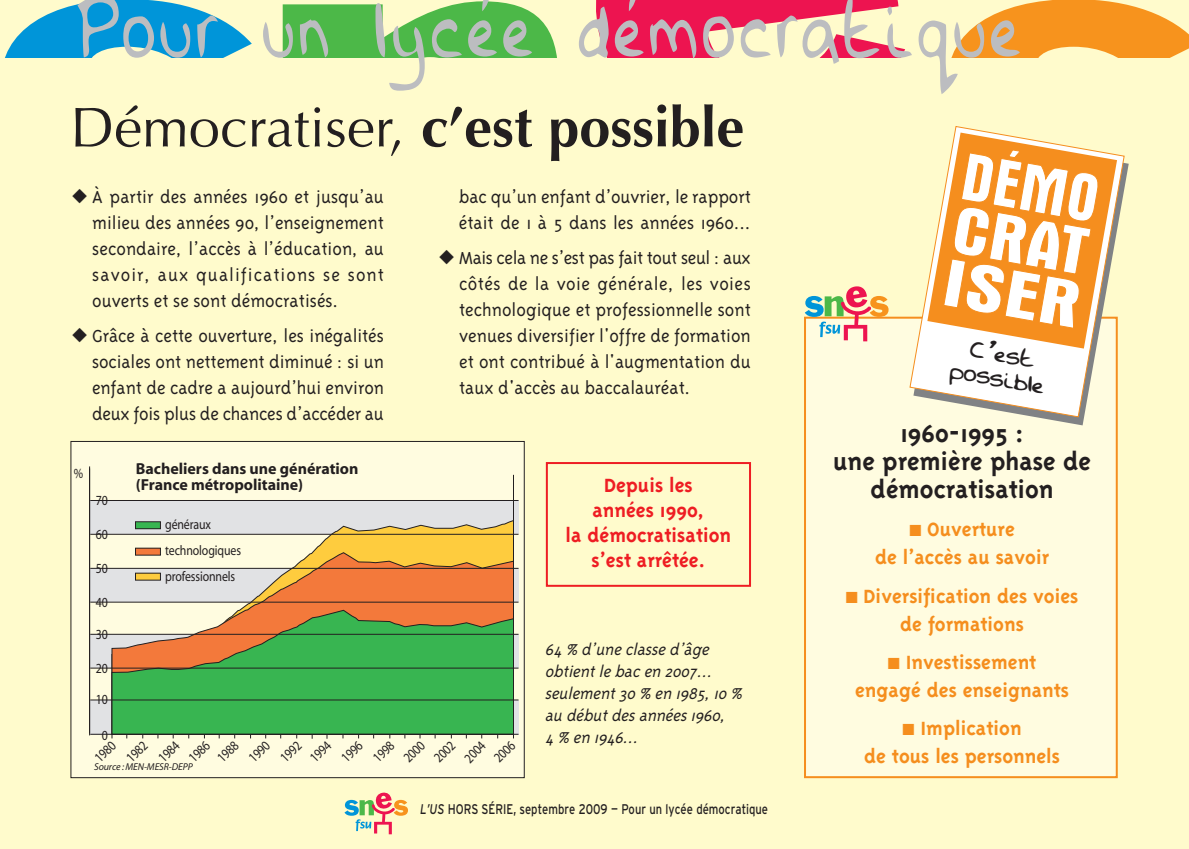
<style>
.page{position:relative;width:1189px;height:849px;background:#fff}
.page>*{position:absolute;margin:0;border:0;box-sizing:border-box;transform-origin:0 0}
.t1{font:92px "Daves Hand";letter-spacing:.085em;color:#bcbdc0;scale:.7 1}
.t2{font:700 condensed 69px/53.8px "Aurora BT";color:#fff;text-align:justify}
.t3{font:56px "Optima";color:#231f20}
.t4{font:700 28px/28px "Triplex";color:#231f20;text-align:center}
.t5{font:26px/24px "Daves Hand";color:#231f20;text-align:center}
.t6{font:700 22px/28px "Triplex";color:#f58e1e;text-align:center}
.t7{font:700 22px/25px "Triplex";color:#ee1d23;text-align:center}
.t8{font:300 20px/26px "Triplex";color:#231f20;text-align:justify}
.t9{font:italic 300 18px/22px "Triplex";color:#231f20}
.t10{font:700 16px/16px "Myriad";color:#231f20}
.t11{font:14px/25.6px "Myriad";letter-spacing:-.01em;color:#231f20;scale:.85 1}
.t12{font:14px "Interstate";color:#231f20;scale:.8 1}
.t13{font:italic 10px "Myriad";letter-spacing:-.01em;color:#231f20}
.s1{font-weight:700}
.s2{font-style:italic}
</style>
<div class="page">
<div style="left:0;top:0;width:1188px;height:849px;background:#fffbcc"></div>
<svg style="left:5px;top:0;width:247px;height:58px"></svg>
<svg style="left:283px;top:1px;width:274px;height:57px"></svg>
<svg style="left:951px;top:0;width:237px;height:58px"></svg>
<svg style="left:596px;top:0;width:308px;height:58px"></svg>
<div style="left:804px;top:318px;width:312px;height:459px;background:#fffce0"></div>
<div style="left:803px;top:317px;width:314px;height:461px;border:2px solid #f58e1e"></div>
<div style="left:71px;top:441px;width:453px;height:336px;background:#fffce0"></div>
<div style="left:90px;top:700px;width:428px;height:34px;background:#e1e2e4"></div>
<div style="left:90px;top:634px;width:428px;height:34px;background:#e1e2e4"></div>
<div style="left:90px;top:568px;width:428px;height:34px;background:#e1e2e4"></div>
<div style="left:90px;top:500px;width:428px;height:34px;background:#e1e2e4"></div>
<hr style="left:513px;top:475px;width:1px;height:263px;background:#231f20">
<svg style="left:111px;top:520px;width:402px;height:31px"></svg>
<svg style="left:111px;top:551px;width:402px;height:58px"></svg>
<svg style="left:111px;top:609px;width:402px;height:125px;background:#63ab56"></svg>
<hr style="left:90px;top:699px;width:428px;height:1px;background:#231f20">
<hr style="left:90px;top:734px;width:428px;height:1px;background:#231f20">
<hr style="left:90px;top:634px;width:428px;height:1px;background:#231f20">
<hr style="left:90px;top:667px;width:428px;height:1px;background:#231f20">
<hr style="left:90px;top:568px;width:428px;height:1px;background:#231f20">
<hr style="left:90px;top:602px;width:428px;height:1px;background:#231f20">
<hr style="left:90px;top:500px;width:428px;height:1px;background:#231f20">
<hr style="left:90px;top:534px;width:428px;height:1px;background:#231f20">
<div style="left:135px;top:522px;width:25px;height:7px;background:#38b551"></div>
<div style="left:135px;top:521px;width:26px;height:8px;border:1px solid #231f20"></div>
<div style="left:135px;top:548px;width:25px;height:7px;background:#f3793b"></div>
<div style="left:135px;top:573px;width:25px;height:7px;background:#fecc3e"></div>
<div style="left:70px;top:441px;width:454px;height:337px;border:1px solid #231f20"></div>
<div style="left:545px;top:462px;width:205px;height:125px;border:2px solid #ee1d23"></div>
<svg style="left:1041px;top:155px;width:87px;height:270px"></svg>
<svg style="left:908px;top:126px;width:216px;height:292px"></svg>
<svg style="left:927px;top:133px;width:189px;height:215px;background:#f5a64c"></svg>
<svg style="left:804px;top:286px;width:84px;height:55px"></svg>
<svg style="left:344px;top:792px;width:64px;height:42px"></svg>
<h1 class="t1" style="left:73px;top:-28px;width:1353px">Pour un lycée démocratique</h1>
<h3 class="t3" style="left:70px;top:105px;width:675px">Démocratiser, <span class="s1">c’est possible</span></h3>
<h2 class="t2" style="left:966px;top:149px;width:140px;rotate:10deg">DÉMO CRAT ISER</h2>
<p class="t8" style="left:92px;top:185px;width:293px;text-indent:-20px">◆ À partir des années 1960 et jusqu’au milieu des années 90, l’enseignement secondaire, l’accès à l’éducation, au savoir, aux qualifications se sont ouverts et se sont démocratisés.</p>
<p class="t8" style="left:92px;top:324px;width:293px;text-indent:-20px">◆ Grâce à cette ouverture, les inégalités sociales ont nettement diminué : si un enfant de cadre a aujourd’hui environ deux fois plus de chances d’accéder au</p>
<p class="t8" style="left:459px;top:185px;width:293px">bac qu’un enfant d’ouvrier, le rapport était de 1 à 5 dans les années 1960...</p>
<p class="t8" style="left:459px;top:246px;width:293px;text-indent:-20px">◆ Mais cela ne s’est pas fait tout seul : aux côtés de la voie générale, les voies technologique et professionnelle sont venues diversifier l'offre de formation et ont contribué à l'augmentation du taux d'accès au baccalauréat.</p>
<h3 class="t5" style="left:956px;top:333px;width:97px;rotate:10deg">C’est possible</h3>
<h3 class="t4" style="left:833px;top:421px;width:259px">1960-1995 :<br>une première phase de démocratisation</h3>
<p class="t6" style="left:874px;top:517px;width:175px">■ Ouverture<br>de l’accès au savoir</p>
<p class="t6" style="left:845px;top:583px;width:234px">■ Diversification des voies de formations</p>
<p class="t6" style="left:854px;top:649px;width:216px">■ Investissement engagé des enseignants</p>
<p class="t6" style="left:864px;top:716px;width:197px">■ Implication<br>de tous les personnels</p>
<p class="t10" style="left:136px;top:461px;width:224px">Bacheliers dans une génération (France métropolitaine)</p>
<p class="t11" style="left:74px;top:461px;width:13px">%</p>
<p class="t7" style="left:565px;top:474px;width:167px">Depuis les<br>années 1990,<br>la démocratisation s’est arrêtée.</p>
<p class="t11" style="left:96px;top:489px;width:16px">70</p>
<p class="t11" style="left:165px;top:512px;width:91px">généraux technologiques professionnels</p>
<p class="t11" style="left:96px;top:522px;width:16px">60</p>
<p class="t11" style="left:96px;top:556px;width:16px">50</p>
<p class="t11" style="left:96px;top:590px;width:16px">40</p>
<p class="t11" style="left:96px;top:623px;width:16px">30</p>
<p class="t11" style="left:96px;top:656px;width:16px">20</p>
<p class="t11" style="left:96px;top:688px;width:16px">10</p>
<p class="t11" style="left:102px;top:723px;width:9px">0</p>
<p class="t9" style="left:544px;top:640px;width:202px">64 % d’une classe d’âge obtientle bac en 2007… seulement30 % en 1985,10 % au débutdes années 1960,<br>4 % en 1946…</p>
<p class="t11" style="left:88px;top:751px;width:30px;rotate:-45deg">1980</p>
<p class="t11" style="left:120px;top:751px;width:30px;rotate:-45deg">1982</p>
<p class="t11" style="left:152px;top:751px;width:30px;rotate:-45deg">1984</p>
<p class="t11" style="left:182px;top:751px;width:30px;rotate:-45deg">1986</p>
<p class="t11" style="left:211px;top:751px;width:30px;rotate:-45deg">1988</p>
<p class="t11" style="left:259px;top:737px;width:30px;line-height:22.4px;text-indent:-22px;rotate:-45deg">1990<br>1992</p>
<p class="t11" style="left:304px;top:751px;width:30px;rotate:-45deg">1994</p>
<p class="t11" style="left:335px;top:751px;width:30px;rotate:-45deg">1996</p>
<p class="t11" style="left:367px;top:751px;width:30px;rotate:-45deg">1998</p>
<p class="t11" style="left:397px;top:751px;width:30px;rotate:-45deg">2000</p>
<p class="t11" style="left:428px;top:751px;width:30px;rotate:-45deg">2002</p>
<p class="t11" style="left:458px;top:752px;width:30px;rotate:-47deg">2004</p>
<p class="t11" style="left:487px;top:751px;width:30px;rotate:-45deg">2006</p>
<p class="t13" style="left:94px;top:763px;width:100px">Source : MEN-MESR-DEPP</p>
<p class="t12" style="left:420px;top:803px;width:436px"><span class="s2">L’US</span> HORS SÉRIE, septembre 2009 — Pour un lycée démocratique</p>
</div>
